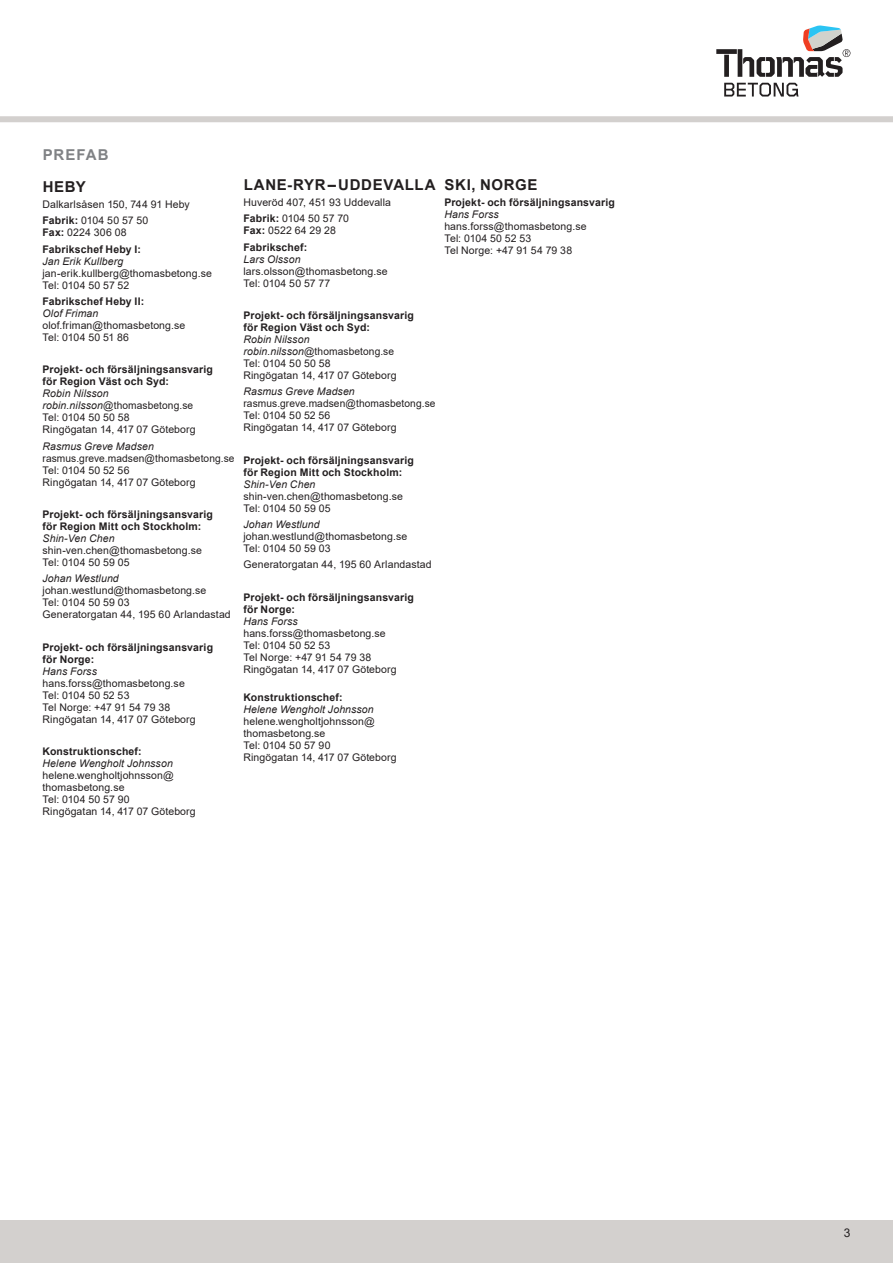
<style>
.page{position:relative;width:893px;height:1263px;background:#fff}
.page>*{position:absolute;margin:0;border:0;box-sizing:border-box;transform-origin:0 0}
.t1{font:700 15px "Arial";letter-spacing:.045em;color:#231f20}
.t2{font:700 15px "Arial";letter-spacing:.07em;color:#808285}
.t3{font:12px "Arial";color:#231f20}
.t4{font:10.5px/12px "Arial";letter-spacing:.01em;color:#231f20}
.t5{font:700 10.5px/12px "Arial";letter-spacing:.015em;color:#231f20}
.t6{font:italic 10.5px "Arial";letter-spacing:.01em;color:#231f20}
.s1{font-weight:700}
.s2{font-weight:400}
.s3{font-style:italic}
</style>
<div class="page">
<div style="left:0;top:1220px;width:893px;height:43px;background:#d3d0ce"></div>
<div style="left:0;top:116px;width:893px;height:6px;background:#d3d0ce"></div>
<svg style="left:724px;top:83px;width:74px;height:14px"></svg>
<svg style="left:716px;top:26px;width:134px;height:51px"></svg>
<h1 class="t2" style="left:43px;top:144px;width:67px">PREFAB</h1>
<h1 class="t1" style="left:43px;top:176px;width:45px">HEBY</h1>
<p class="t4" style="left:43px;top:196px;width:149px;line-height:16.2px">Dalkarlsåsen 150, 744 91 Heby<br><span class="s1">Fabrik:</span> 0104 50 57 50</p>
<p class="t5" style="left:43px;top:225px;width:100px;line-height:16.2px">Fax: <span class="s2">0224 306 08<br></span>Fabrikschef Heby I:</p>
<p class="t6" style="left:43px;top:254px;width:82px">Jan Erik Kullberg</p>
<p class="t4" style="left:43px;top:267px;width:171px">jan-erik.kullberg@thomasbetong.se<br>Tel: 0104 50 57 52</p>
<p class="t5" style="left:43px;top:295px;width:103px">Fabrikschef Heby II:</p>
<p class="t6" style="left:43px;top:306px;width:57px">Olof Friman</p>
<p class="t4" style="left:43px;top:319px;width:144px">olof.friman@thomasbetong.se<br>Tel: 0104 50 51 86</p>
<p class="t5" style="left:43px;top:364px;width:172px">Projekt- och försäljningsansvarig för Region Väst och Syd:</p>
<p class="t4" style="left:43px;top:388px;width:155px"><span class="s3">Robin Nilsson robin.nilsson</span>@thomasbetong.se<br>Tel: 0104 50 50 58<br>Ringögatan 14, 417 07 Göteborg</p>
<p class="t6" style="left:43px;top:439px;width:113px">Rasmus Greve Madsen</p>
<p class="t4" style="left:43px;top:452px;width:194px">rasmus.greve.madsen@thomasbetong.se<br>Tel: 0104 50 52 56<br>Ringögatan 14, 417 07 Göteborg</p>
<p class="t5" style="left:43px;top:508px;width:172px">Projekt- och försäljningsansvarig för Region Mitt och Stockholm:</p>
<p class="t6" style="left:43px;top:532px;width:73px">Shin-Ven Chen</p>
<p class="t4" style="left:43px;top:544px;width:161px">shin-ven.chen@thomasbetong.se<br>Tel: 0104 50 59 05</p>
<p class="t6" style="left:43px;top:572px;width:78px">Johan Westlund</p>
<p class="t4" style="left:43px;top:585px;width:190px">johan.westlund@thomasbetong.se<br>Tel: 0104 50 59 03<br>Generatorgatan 44, 195 60 Arlandastad</p>
<p class="t5" style="left:43px;top:641px;width:172px">Projekt- och försäljningsansvarig för Norge:</p>
<p class="t6" style="left:43px;top:664px;width:56px">Hans Forss</p>
<p class="t4" style="left:43px;top:677px;width:155px">hans.forss@thomasbetong.se<br>Tel: 0104 50 52 53<br>Tel Norge: +47 91 54 79 38<br>Ringögatan 14, 417 07 Göteborg</p>
<p class="t5" style="left:43px;top:746px;width:101px">Konstruktionschef:</p>
<p class="t6" style="left:43px;top:757px;width:132px">Helene Wengholt Johnsson</p>
<p class="t4" style="left:43px;top:770px;width:155px">helene.wengholtjohnsson@ thomasbetong.se<br>Tel: 0104 50 57 90<br>Ringögatan 14, 417 07 Göteborg</p>
<h1 class="t1" style="left:244px;top:174px;width:193px">LANE-RYR – UDDEVALLA</h1>
<p class="t4" style="left:243px;top:194px;width:149px;line-height:16.2px">Huveröd 407, 451 93 Uddevalla<br><span class="s1">Fabrik:</span> 0104 50 57 70</p>
<p class="t5" style="left:243px;top:223px;width:94px;line-height:16.2px">Fax: <span class="s2">0522 64 29 28<br></span>Fabrikschef:</p>
<p class="t6" style="left:243px;top:252px;width:59px">Lars Olsson</p>
<p class="t4" style="left:243px;top:265px;width:146px">lars.olsson@thomasbetong.se<br>Tel: 0104 50 57 77</p>
<p class="t5" style="left:243px;top:309px;width:172px">Projekt- och försäljningsansvarig för Region Väst och Syd:</p>
<p class="t4" style="left:243px;top:333px;width:155px"><span class="s3">Robin Nilsson robin.nilsson</span>@thomasbetong.se<br>Tel: 0104 50 50 58<br>Ringögatan 14, 417 07 Göteborg</p>
<p class="t6" style="left:243px;top:385px;width:113px">Rasmus Greve Madsen</p>
<p class="t4" style="left:243px;top:397px;width:194px">rasmus.greve.madsen@thomasbetong.se<br>Tel: 0104 50 52 56<br>Ringögatan 14, 417 07 Göteborg</p>
<p class="t5" style="left:243px;top:454px;width:172px">Projekt- och försäljningsansvarig för Region Mitt och Stockholm:</p>
<p class="t6" style="left:243px;top:477px;width:73px">Shin-Ven Chen</p>
<p class="t4" style="left:243px;top:490px;width:161px">shin-ven.chen@thomasbetong.se<br>Tel: 0104 50 59 05</p>
<p class="t6" style="left:243px;top:518px;width:78px">Johan Westlund</p>
<p class="t4" style="left:243px;top:530px;width:165px">johan.westlund@thomasbetong.se<br>Tel: 0104 50 59 03</p>
<p class="t4" style="left:243px;top:559px;width:190px">Generatorgatan 44, 195 60 Arlandastad</p>
<p class="t5" style="left:243px;top:591px;width:172px">Projekt- och försäljningsansvarig för Norge:</p>
<p class="t6" style="left:243px;top:614px;width:56px">Hans Forss</p>
<p class="t4" style="left:243px;top:627px;width:155px">hans.forss@thomasbetong.se<br>Tel: 0104 50 52 53<br>Tel Norge: +47 91 54 79 38<br>Ringögatan 14, 417 07 Göteborg</p>
<p class="t5" style="left:243px;top:691px;width:101px">Konstruktionschef:</p>
<p class="t6" style="left:243px;top:703px;width:132px">Helene Wengholt Johnsson</p>
<p class="t4" style="left:243px;top:715px;width:155px">helene.wengholtjohnsson@ thomasbetong.se<br>Tel: 0104 50 57 90<br>Ringögatan 14, 417 07 Göteborg</p>
<h1 class="t1" style="left:445px;top:174px;width:94px">SKI, NORGE</h1>
<p class="t5" style="left:444px;top:196px;width:172px">Projekt- och försäljningsansvarig</p>
<p class="t6" style="left:444px;top:208px;width:56px">Hans Forss</p>
<p class="t4" style="left:444px;top:220px;width:144px">hans.forss@thomasbetong.se<br>Tel: 0104 50 52 53<br>Tel Norge: +47 91 54 79 38</p>
<p class="t3" style="left:844px;top:1225px;width:8px">3</p>
</div>
